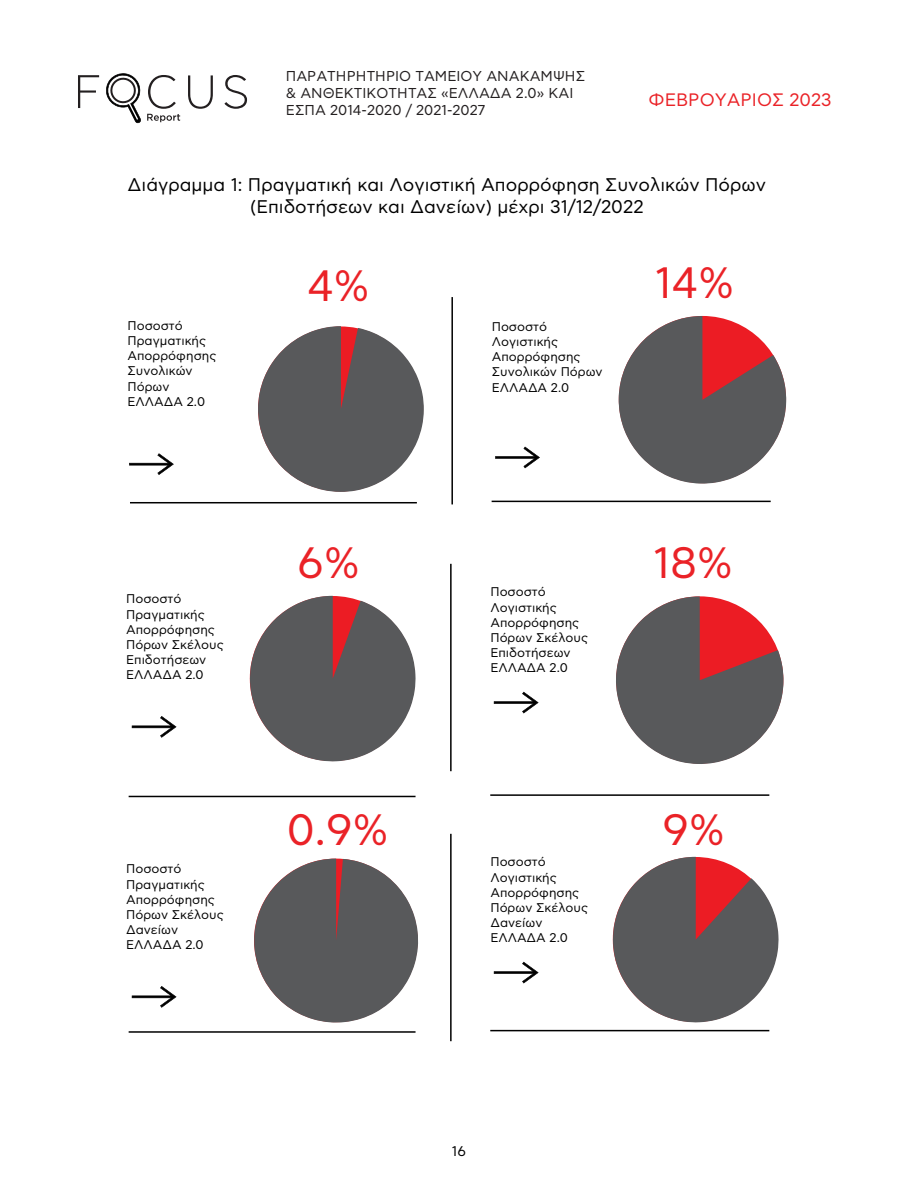
<style>
.page{position:relative;width:918px;height:1188px;background:#fff}
.page>*{position:absolute;margin:0;border:0;box-sizing:border-box;transform-origin:0 0}
.t1{font:43.8px "CF Asty Std";color:#ea2227}
.t2{font:18.3px/22px "CF Asty Std";color:#000;text-align:center}
.t3{font:18px "CF Asty Std";color:#ea2227}
.t4{font:14.25px/17.2px "CF Asty Std";color:#231f20}
.t5{font:13.95px "CF Asty Std";color:#000}
.t6{font:12.6px/15.1px "CF Asty Std";color:#000}
</style>
<div class="page">
<svg style="left:78px;top:75px;width:21px;height:33px"></svg>
<svg style="left:188px;top:75px;width:25px;height:34px"></svg>
<svg style="left:224px;top:75px;width:23px;height:34px"></svg>
<svg style="left:106px;top:73px;width:35px;height:50px"></svg>
<svg style="left:147px;top:75px;width:33px;height:47px"></svg>
<hr style="left:492px;top:501px;width:279px;height:1px;background:#000">
<hr style="left:130px;top:502px;width:287px;height:1px;background:#000">
<hr style="left:451px;top:297px;width:2px;height:207px;background:#000">
<svg style="left:129px;top:453px;width:45px;height:22px"></svg>
<svg style="left:495px;top:447px;width:45px;height:21px"></svg>
<hr style="left:490px;top:794px;width:279px;height:2px;background:#000">
<hr style="left:129px;top:796px;width:287px;height:1px;background:#000">
<hr style="left:450px;top:564px;width:2px;height:207px;background:#000">
<svg style="left:132px;top:716px;width:45px;height:22px"></svg>
<svg style="left:494px;top:692px;width:45px;height:21px"></svg>
<hr style="left:490px;top:1030px;width:279px;height:1px;background:#000">
<hr style="left:129px;top:1031px;width:287px;height:2px;background:#000">
<hr style="left:450px;top:834px;width:2px;height:207px;background:#000">
<svg style="left:132px;top:986px;width:45px;height:22px"></svg>
<svg style="left:494px;top:962px;width:45px;height:21px"></svg>
<svg style="left:254px;top:859px;width:164px;height:164px"></svg>
<svg style="left:258px;top:326px;width:166px;height:166px"></svg>
<svg style="left:250px;top:596px;width:166px;height:166px"></svg>
<svg style="left:619px;top:316px;width:167px;height:168px"></svg>
<svg style="left:616px;top:596px;width:168px;height:168px"></svg>
<svg style="left:613px;top:857px;width:166px;height:166px"></svg>
<p class="t4" style="left:286px;top:68px;width:301px">ΠΑΡΑΤΗΡΗΤΗΡΙΟ ΤΑΜΕΙΟΥ ΑΝΑΚΑΜΨΗΣ &amp; ΑΝΘΕΚΤΙΚΟΤΗΤΑΣ «ΕΛΛΑΔΑ 2.0» ΚΑΙ<br>ΕΣΠΑ 2014-2020 / 2021-2027</p>
<h3 class="t3" style="left:649px;top:90px;width:185px">ΦΕΒΡΟΥΑΡΙΟΣ 2023</h3>
<h2 class="t2" style="left:128px;top:174px;width:640px">Διάγραμμα 1: Πραγματική και Λογιστική Απορρόφηση Συνολικών Πόρων (Επιδοτήσεων και Δανείων) μέχρι 31/12/2022</h2>
<h1 class="t1" style="left:307px;top:261px;width:64px">4%</h1>
<h1 class="t1" style="left:655px;top:259px;width:81px">14%</h1>
<p class="t6" style="left:128px;top:318px;width:90px">Ποσοστό<br>Πραγματικής<br>Απορρόφησης<br>Συνολικών<br>Πόρων<br>ΕΛΛΑΔΑ 2.0</p>
<p class="t6" style="left:492px;top:319px;width:112px">Ποσοστό<br>Λογιστικής<br>Απορρόφησης<br>Συνολικών Πόρων<br>ΕΛΛΑΔΑ 2.0</p>
<h1 class="t1" style="left:297px;top:538px;width:64px">6%</h1>
<h1 class="t1" style="left:653px;top:538px;width:81px">18%</h1>
<p class="t6" style="left:126px;top:592px;width:99px">Ποσοστό<br>Πραγματικής<br>Απορρόφησης<br>Πόρων Σκέλους<br>Επιδοτήσεων<br>ΕΛΛΑΔΑ 2.0</p>
<p class="t6" style="left:490px;top:585px;width:99px">Ποσοστό<br>Λογιστικής<br>Απορρόφησης<br>Πόρων Σκέλους<br>Επιδοτήσεων<br>ΕΛΛΑΔΑ 2.0</p>
<p class="t6" style="left:126px;top:877px;width:99px">Πραγματικής<br>Απορρόφησης<br>Πόρων Σκέλους<br>Δανείων<br>ΕΛΛΑΔΑ 2.0</p>
<h1 class="t1" style="left:287px;top:805px;width:103px">0.9%</h1>
<h1 class="t1" style="left:662px;top:805px;width:64px">9%</h1>
<p class="t6" style="left:490px;top:855px;width:99px">Ποσοστό<br>Λογιστικής<br>Απορρόφησης<br>Πόρων Σκέλους<br>Δανείων<br>ΕΛΛΑΔΑ 2.0</p>
<p class="t5" style="left:452px;top:1143px;width:16px">16</p>
</div>
